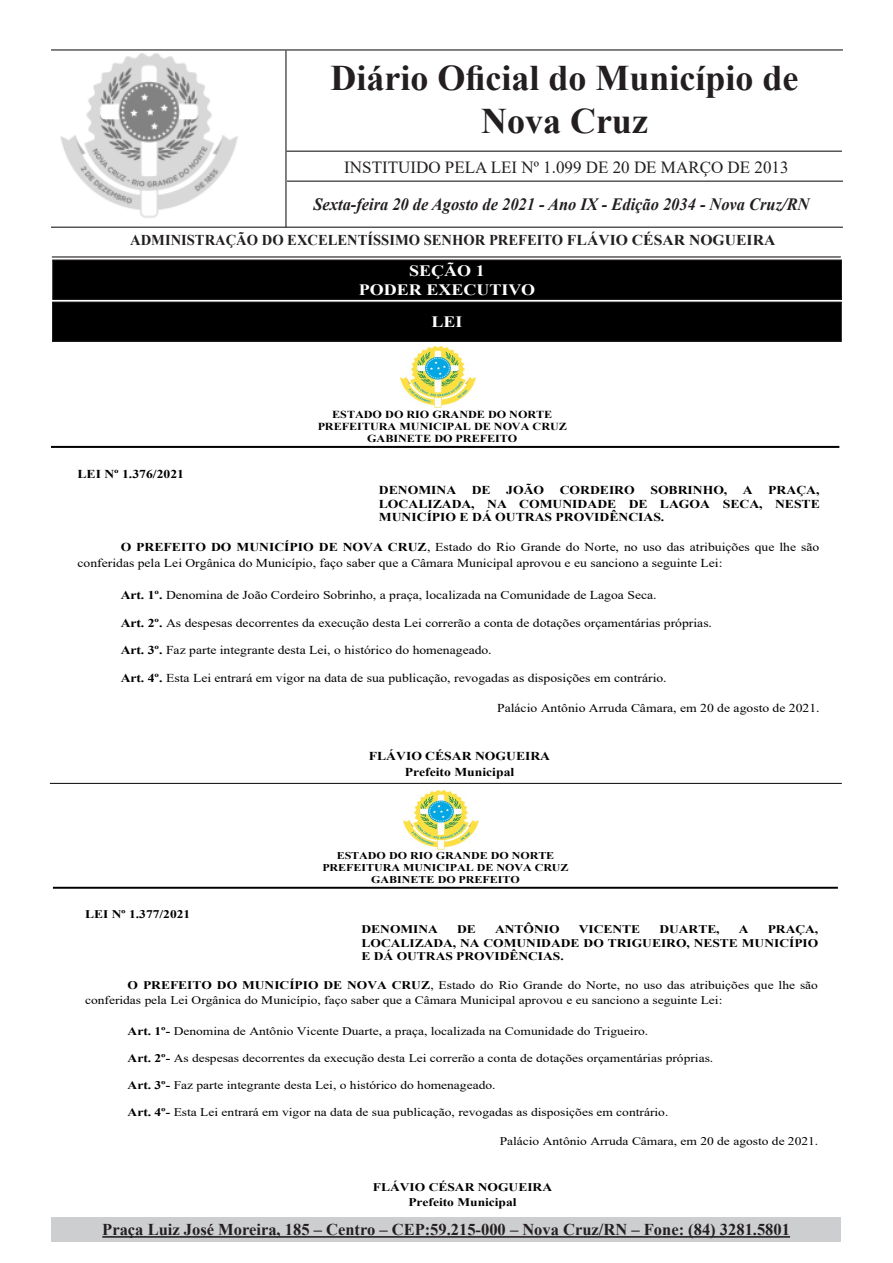
<style>
.page{position:relative;width:893px;height:1263px;background:#fff}
.page>*{position:absolute;margin:0;border:0;box-sizing:border-box;transform-origin:0 0}
.t1{font:700 36px/43.2px "Times New Roman";color:#231f20;text-align:center}
.t2{font:italic 700 17.25px "Times New Roman";color:#231f20;scale:.95 1}
.t3{font:16.95px "Times New Roman";color:#231f20}
.t4{font:700 16.5px "Times New Roman";color:#231f20}
.t5{font:700 15.75px "Times New Roman";color:#fff;scale:1.14 1}
.t6{font:700 15px "Times New Roman";color:#231f20}
.t7{font:12px/15.9px "Times New Roman";color:#000;scale:1.13 1}
.t8{font:700 12px/13.8px "Times New Roman";color:#000;text-align:justify;scale:1.13 1}
.t9{font:11.7px/15.5px "Times New Roman";color:#000;scale:1.16 1}
.t10{font:700 11.7px/13.4px "Times New Roman";color:#000;text-align:justify;scale:1.16 1}
.t11{font:700 10.65px/12.3px "Times New Roman";color:#000;text-align:center;scale:1.13 1}
.t12{font:700 10.35px/12px "Times New Roman";color:#000;text-align:center;scale:1.16 1}
.s1{font-weight:700}
</style>
<div class="page">
<img style="left:54px;top:53px;width:231px;height:174px">
<hr style="left:51px;top:49px;width:792px;height:2px;background:#231f20">
<hr style="left:51px;top:227px;width:792px;height:1px;background:#231f20">
<hr style="left:52px;top:256px;width:789px;height:1px;background:#231f20">
<hr style="left:285px;top:51px;width:2px;height:176px;background:#231f20">
<hr style="left:287px;top:151px;width:555px;height:1px;background:#231f20">
<hr style="left:287px;top:181px;width:556px;height:1px;background:#231f20">
<div style="left:51px;top:1217px;width:790px;height:25px;background:#cdced0"></div>
<hr style="left:102px;top:1236px;width:688px;height:2px;background:#231f20">
<div style="left:53px;top:260px;width:788px;height:39px;background:#000"></div>
<div style="left:52px;top:259px;width:790px;height:41px;border:1px solid #231f20"></div>
<div style="left:53px;top:302px;width:788px;height:39px;background:#000"></div>
<div style="left:52px;top:302px;width:790px;height:40px;border:1px solid #231f20"></div>
<img style="left:400px;top:346px;width:75px;height:62px">
<hr style="left:51px;top:446px;width:788px;height:2px;background:#000">
<img style="left:404px;top:790px;width:74px;height:60px">
<hr style="left:53px;top:887px;width:785px;height:2px;background:#000">
<hr style="left:50px;top:783px;width:792px;height:1px;background:#231f20">
<p class="t1" style="left:330px;top:55px;width:470px">Diário Oficial do Município de<br>Nova Cruz</p>
<p class="t3" style="left:344px;top:155px;width:446px">INSTITUIDO PELA LEI Nº 1.099 DE 20 DE MARÇO DE 2013</p>
<p class="t2" style="left:313px;top:192px;width:524px">Sexta-feira 20 de Agosto de 2021 - Ano IX - Edição 2034 - Nova Cruz/RN</p>
<p class="t6" style="left:130px;top:229px;width:647px">ADMINISTRAÇÃO DO EXCELENTÍSSIMO SENHOR PREFEITO FLÁVIO CÉSAR NOGUEIRA</p>
<p class="t5" style="left:409px;top:259px;width:68px">SEÇÃO 1</p>
<p class="t5" style="left:359px;top:278px;width:156px">PODER EXECUTIVO</p>
<p class="t5" style="left:431px;top:310px;width:29px">LEI</p>
<p class="t8" style="left:78px;top:467px;width:96px">LEI Nº 1.376/2021</p>
<p class="t11" style="left:318px;top:408px;width:222px">ESTADO DO RIO GRANDE DO NORTE<br>PREFEITURA MUNICIPAL DE NOVA CRUZ<br>GABINETE DO PREFEITO</p>
<p class="t8" style="left:379px;top:483px;width:70px">DENOMINA</p>
<p class="t8" style="left:472px;top:483px;width:18px">DE</p>
<p class="t8" style="left:506px;top:483px;width:35px">JOÃO</p>
<p class="t8" style="left:560px;top:483px;width:68px">CORDEIRO</p>
<p class="t8" style="left:650px;top:483px;width:70px">SOBRINHO,</p>
<p class="t8" style="left:743px;top:483px;width:10px">A</p>
<p class="t8" style="left:379px;top:483px;width:392px;text-indent:389px">PRAÇA, LOCALIZADA, NA COMUNIDADE DE LAGOA SECA, NESTE MUNICÍPIO E DÁ OUTRAS PROVIDÊNCIAS.</p>
<p class="t7" style="left:78px;top:540px;width:658px;text-indent:43px"><span class="s1">O PREFEITO DO MUNICÍPIO DE NOVA CRUZ</span>, Estado do Rio Grande do Norte, no uso das atribuições que lhe são conferidas pela Lei Orgânica do Município, faço saber que a Câmara Municipal aprovou e eu sanciono a seguinte Lei:</p>
<p class="t7" style="left:121px;top:588px;width:476px"><span class="s1">Art. 1º.</span> Denomina de João Cordeiro Sobrinho, a praça, localizada na Comunidade de Lagoa Seca.</p>
<p class="t7" style="left:121px;top:616px;width:525px"><span class="s1">Art. 2º.</span> As despesas decorrentes da execução desta Lei correrão a conta de dotações orçamentárias próprias.</p>
<p class="t7" style="left:121px;top:643px;width:330px"><span class="s1">Art. 3º.</span> Faz parte integrante desta Lei, o histórico do homenageado.</p>
<p class="t7" style="left:121px;top:671px;width:485px"><span class="s1">Art. 4º.</span> Esta Lei entrará em vigor na data de sua publicação, revogadas as disposições em contrário.</p>
<p class="t7" style="left:497px;top:701px;width:287px">Palácio Antônio Arruda Câmara, em 20 de agosto de 2021.</p>
<p class="t8" style="left:369px;top:748px;width:162px;line-height:15.9px;text-align:center">FLÁVIO CÉSAR NOGUEIRA<br>Prefeito Municipal</p>
<p class="t10" style="left:85px;top:907px;width:92px">LEI Nº 1.377/2021</p>
<p class="t12" style="left:322px;top:850px;width:214px">ESTADO DO RIO GRANDE DO NORTE<br>PREFEITURA MUNICIPAL DE NOVA CRUZ<br>GABINETE DO PREFEITO</p>
<p class="t10" style="left:361px;top:922px;width:67px">DENOMINA</p>
<p class="t10" style="left:457px;top:922px;width:18px">DE</p>
<p class="t10" style="left:495px;top:922px;width:57px">ANTÔNIO</p>
<p class="t10" style="left:579px;top:922px;width:54px">VICENTE</p>
<p class="t10" style="left:659px;top:922px;width:53px">DUARTE,</p>
<p class="t10" style="left:739px;top:922px;width:10px">A</p>
<p class="t10" style="left:361px;top:922px;width:395px;text-indent:406px">PRAÇA, LOCALIZADA, NA COMUNIDADE DO TRIGUEIRO, NESTE MUNICÍPIO E DÁ OUTRAS PROVIDÊNCIAS.</p>
<p class="t9" style="left:85px;top:978px;width:633px;text-indent:43px"><span class="s1">O PREFEITO DO MUNICÍPIO DE NOVA CRUZ</span>, Estado do Rio Grande do Norte, no uso das atribuições que lhe são conferidas pela Lei Orgânica do Município, faço saber que a Câmara Municipal aprovou e eu sanciono a seguinte Lei:</p>
<p class="t9" style="left:128px;top:1024px;width:450px"><span class="s1">Art. 1º-</span> Denomina de Antônio Vicente Duarte, a praça, localizada na Comunidade do Trigueiro.</p>
<p class="t9" style="left:128px;top:1051px;width:506px"><span class="s1">Art. 2º-</span> As despesas decorrentes da execução desta Lei correrão a conta de dotações orçamentárias próprias.</p>
<p class="t9" style="left:128px;top:1078px;width:319px"><span class="s1">Art. 3º-</span> Faz parte integrante desta Lei, o histórico do homenageado.</p>
<p class="t9" style="left:128px;top:1105px;width:468px"><span class="s1">Art. 4º-</span> Esta Lei entrará em vigor na data de sua publicação, revogadas as disposições em contrário.</p>
<p class="t9" style="left:500px;top:1134px;width:276px">Palácio Antônio Arruda Câmara, em 20 de agosto de 2021.</p>
<p class="t10" style="left:373px;top:1179px;width:156px;line-height:15.5px;text-align:center">FLÁVIO CÉSAR NOGUEIRA<br>Prefeito Municipal</p>
<p class="t4" style="left:102px;top:1218px;width:689px">Praça Luiz José Moreira, 185 – Centro – CEP:59.215-000 – Nova Cruz/RN – Fone: (84) 3281.5801</p>
</div>
